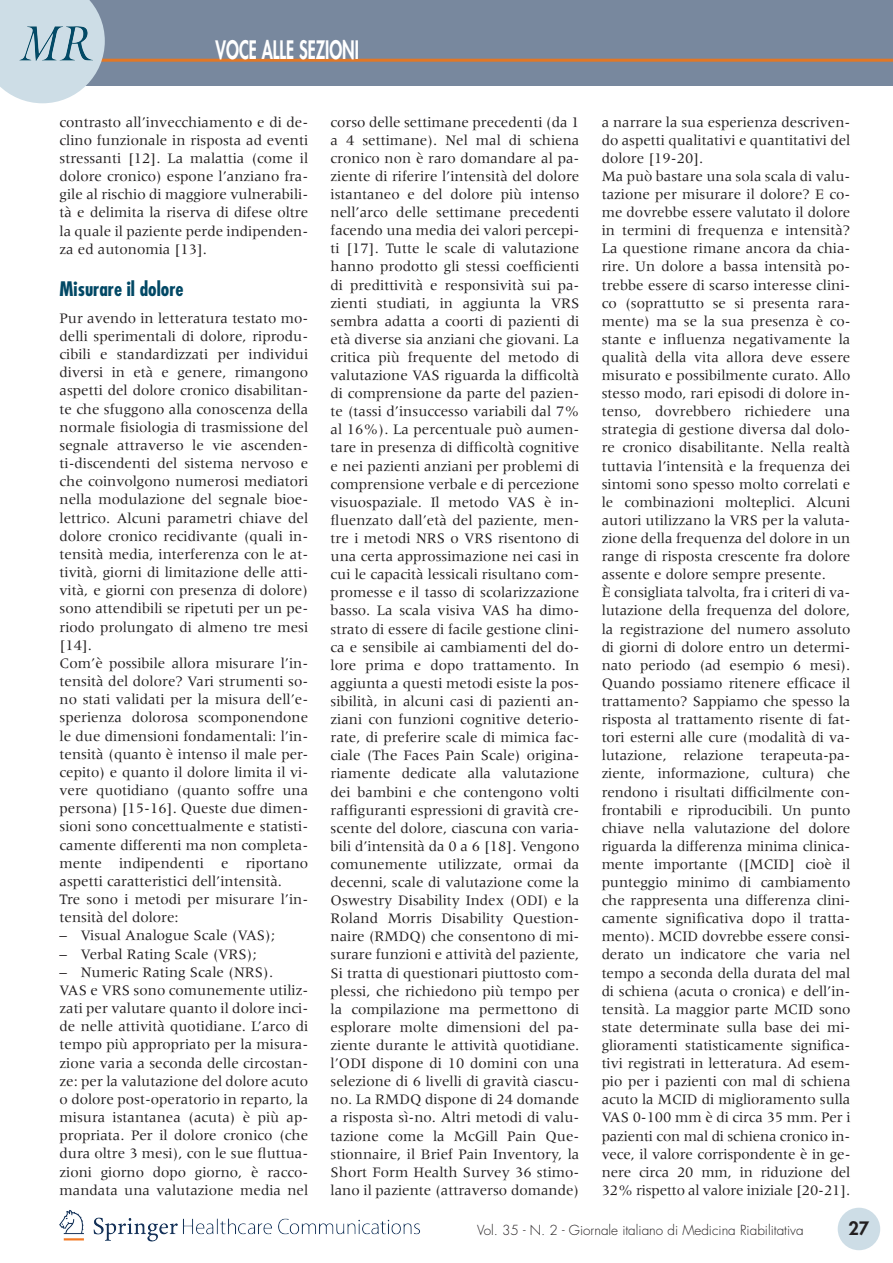
<style>
.page{position:relative;width:893px;height:1263px;background:#fff}
.page>*{position:absolute;margin:0;border:0;box-sizing:border-box;transform-origin:0 0}
.t1{font:800 24.75px "Futura";color:#fff;scale:.67 1}
.t2{font:700 condensed 19.5px "Futura";color:#024865}
.t3{font:800 18px "Futura";color:#231f20}
.t4{font:15px/18.1px "Meridien";color:#231f20}
.t5{font:300 13.5px "Futura";color:#231f20}
</style>
<div class="page">
<div style="left:0;top:0;width:893px;height:85px;background:#78889e"></div>
<hr style="left:96px;top:59px;width:797px;height:3px;background:#e27725">
<svg style="left:0;top:0;width:105px;height:103px"></svg>
<img style="left:59px;top:1210px;width:361px;height:32px">
<img style="left:20px;top:27px;width:73px;height:33px">
<div style="left:838px;top:1208px;width:42px;height:42px;background:#cddde6;border-radius:50%"></div>
<h1 class="t1" style="left:216px;top:33px;width:216px">VOCE ALLE SEZIONI</h1>
<p class="t4" style="left:60px;top:113px;width:250px;text-align:justify">contrasto all’invecchiamento e di de&shy;clino funzionale in risposta ad eventi stressanti [12]. La malattia (come il dolore cronico) espone l’anziano fra&shy;gile al rischio di maggiore vulnerabili&shy;tà e delimita la riserva di difese oltre la quale il paziente perde indipenden&shy;za ed autonomia [13].</p>
<h2 class="t2" style="left:60px;top:277px;width:126px">Misurare il dolore</h2>
<p class="t4" style="left:60px;top:309px;width:250px">Pur avendo in letteratura testato mo&shy;delli sperimentali di dolore, riprodu&shy;cibili e standardizzati per individui diversi in età e genere, rimangono aspetti del dolore cronico disabilitan&shy;te che sfuggono alla conoscenza della normale fisiologia di trasmissione del segnale attraverso le vie ascenden&shy;ti-discendenti del sistema nervoso e che coinvolgono numerosi mediatori nella modulazione del segnale bioe&shy;lettrico. Alcuni parametri chiave del dolore cronico recidivante (quali in&shy;tensità media, interferenza con le at&shy;tività, giorni di limitazione delle atti&shy;vità, e giorni con presenza di dolore) sono attendibili se ripetuti per un pe&shy;riodo prolungato di almeno tre mesi [14].<br>Com’è possibile allora misurare l’in&shy;tensità del dolore? Vari strumenti so&shy;no stati validati per la misura dell’e&shy;sperienza dolorosa scomponendone le due dimensioni fondamentali: l’in&shy;tensità (quanto è intenso il male per&shy;cepito) e quanto il dolore limita il vi&shy;vere quotidiano (quanto soffre una persona) [15-16]. Queste due dimen&shy;sioni sono concettualmente e statisti&shy;camente differenti ma non completa&shy;mente indipendenti e riportano aspetti caratteristici dell’intensità.<br>Tre sono i metodi per misurare l’in&shy;tensità del dolore:</p>
<p class="t4" style="left:60px;top:926px;width:217px">– Visual Analogue Scale (VAS);</p>
<p class="t4" style="left:60px;top:945px;width:199px">– Verbal Rating Scale (VRS);</p>
<p class="t4" style="left:60px;top:963px;width:250px">– Numeric Rating Scale (NRS).<br>VAS e VRS sono comunemente utiliz&shy;zati per valutare quanto il dolore inci&shy;de nelle attività quotidiane. L’arco di tempo più appropriato per la misura&shy;zione varia a seconda delle circostan&shy;ze: per la valutazione del dolore acuto o dolore post-operatorio in reparto, la misura istantanea (acuta) è più ap&shy;propriata. Per il dolore cronico (che dura oltre 3 mesi), con le sue fluttua&shy;zioni giorno dopo giorno, è racco&shy;mandata una valutazione media nel</p>
<p class="t4" style="left:331px;top:113px;width:250px;text-align:justify">corso delle settimane precedenti (da 1 a 4 settimane). Nel mal di schiena cronico non è raro domandare al pa&shy;ziente di riferire l’intensità del dolore istantaneo e del dolore più intenso nell’arco delle settimane precedenti facendo una media dei valori percepi&shy;ti [17]. Tutte le scale di valutazione hanno prodotto gli stessi coefficienti di predittività e responsività sui pa&shy;zienti studiati, in aggiunta la VRS sembra adatta a coorti di pazienti di età diverse sia anziani che giovani. La critica più frequente del metodo di valutazione VAS riguarda la difficoltà di comprensione da parte del pazien&shy;te (tassi d’insuccesso variabili dal 7% al 16%). La percentuale può aumen&shy;tare in presenza di difficoltà cognitive e nei pazienti anziani per problemi di comprensione verbale e di percezione visuospaziale. Il metodo VAS è in&shy;fluenzato dall’età del paziente, men&shy;tre i metodi NRS o VRS risentono di una certa approssimazione nei casi in cui le capacità lessicali risultano com&shy;promesse e il tasso di scolarizzazione basso. La scala visiva VAS ha dimo&shy;strato di essere di facile gestione clini&shy;ca e sensibile ai cambiamenti del do&shy;lore prima e dopo trattamento. In aggiunta a questi metodi esiste la pos&shy;sibilità, in alcuni casi di pazienti an&shy;ziani con funzioni cognitive deterio&shy;rate, di preferire scale di mimica fac&shy;ciale (The Faces Pain Scale) origina&shy;riamente dedicate alla valutazione dei bambini e che contengono volti raffiguranti espressioni di gravità cre&shy;scente del dolore, ciascuna con varia&shy;bili d’intensità da 0 a 6 [18]. Vengono comunemente utilizzate, ormai da decenni, scale di valutazione come la Oswestry Disability Index (ODI) e la Roland Morris Disability Question&shy;naire (RMDQ) che consentono di mi&shy;surare funzioni e attività del paziente, Si tratta di questionari piuttosto com&shy;plessi, che richiedono più tempo per la compilazione ma permettono di esplorare molte dimensioni del pa&shy;ziente durante le attività quotidiane. l’ODI dispone di 10 domini con una selezione di 6 livelli di gravità ciascu&shy;no. La RMDQ dispone di 24 domande a risposta sì-no. Altri metodi di valu&shy;tazione come la McGill Pain Que&shy;stionnaire, il Brief Pain Inventory, la Short Form Health Survey 36 stimo&shy;lano il paziente (attraverso domande)</p>
<p class="t4" style="left:602px;top:113px;width:250px">a narrare la sua esperienza descriven&shy;do aspetti qualitativi e quantitativi del dolore [19-20].<br>Ma può bastare una sola scala di valu&shy;tazione per misurare il dolore? E co&shy;me dovrebbe essere valutato il dolore in termini di frequenza e intensità?<br>La questione rimane ancora da chia&shy;rire. Un dolore a bassa intensità po&shy;trebbe essere di scarso interesse clini&shy;co (soprattutto se si presenta rara&shy;mente) ma se la sua presenza è co&shy;stante e influenza negativamente la qualità della vita allora deve essere misurato e possibilmente curato. Allo stesso modo, rari episodi di dolore in&shy;tenso, dovrebbero richiedere una strategia di gestione diversa dal dolo&shy;re cronico disabilitante. Nella realtà tuttavia l’intensità e la frequenza dei sintomi sono spesso molto correlati e le combinazioni molteplici. Alcuni autori utilizzano la VRS per la valuta&shy;zione della frequenza del dolore in un range di risposta crescente fra dolore assente e dolore sempre presente.<br>È consigliata talvolta, fra i criteri di va&shy;lutazione della frequenza del dolore, la registrazione del numero assoluto di giorni di dolore entro un determi&shy;nato periodo (ad esempio 6 mesi).<br>Quando possiamo ritenere efficace il trattamento? Sappiamo che spesso la risposta al trattamento risente di fat&shy;tori esterni alle cure (modalità di va&shy;lutazione, relazione terapeuta-pa&shy;ziente, informazione, cultura) che rendono i risultati difficilmente con&shy;frontabili e riproducibili. Un punto chiave nella valutazione del dolore riguarda la differenza minima clinica&shy;mente importante ([MCID] cioè il punteggio minimo di cambiamento che rappresenta una differenza clini&shy;camente significativa dopo il tratta&shy;mento). MCID dovrebbe essere consi&shy;derato un indicatore che varia nel tempo a seconda della durata del mal di schiena (acuta o cronica) e dell’in&shy;tensità. La maggior parte MCID sono state determinate sulla base dei mi&shy;glioramenti statisticamente significa&shy;tivi registrati in letteratura. Ad esem&shy;pio per i pazienti con mal di schiena acuto la MCID di miglioramento sulla VAS 0-100 mm è di circa 35 mm. Per i pazienti con mal di schiena cronico in&shy;vece, il valore corrispondente è in ge&shy;nere circa 20 mm, in riduzione del 32% rispetto al valore iniziale [20-21].</p>
<p class="t5" style="left:477px;top:1221px;width:328px">Vol. 35 - N. 2 - Giornale italiano di Medicina Riabilitativa</p>
<p class="t3" style="left:848px;top:1216px;width:22px">27</p>
</div>
